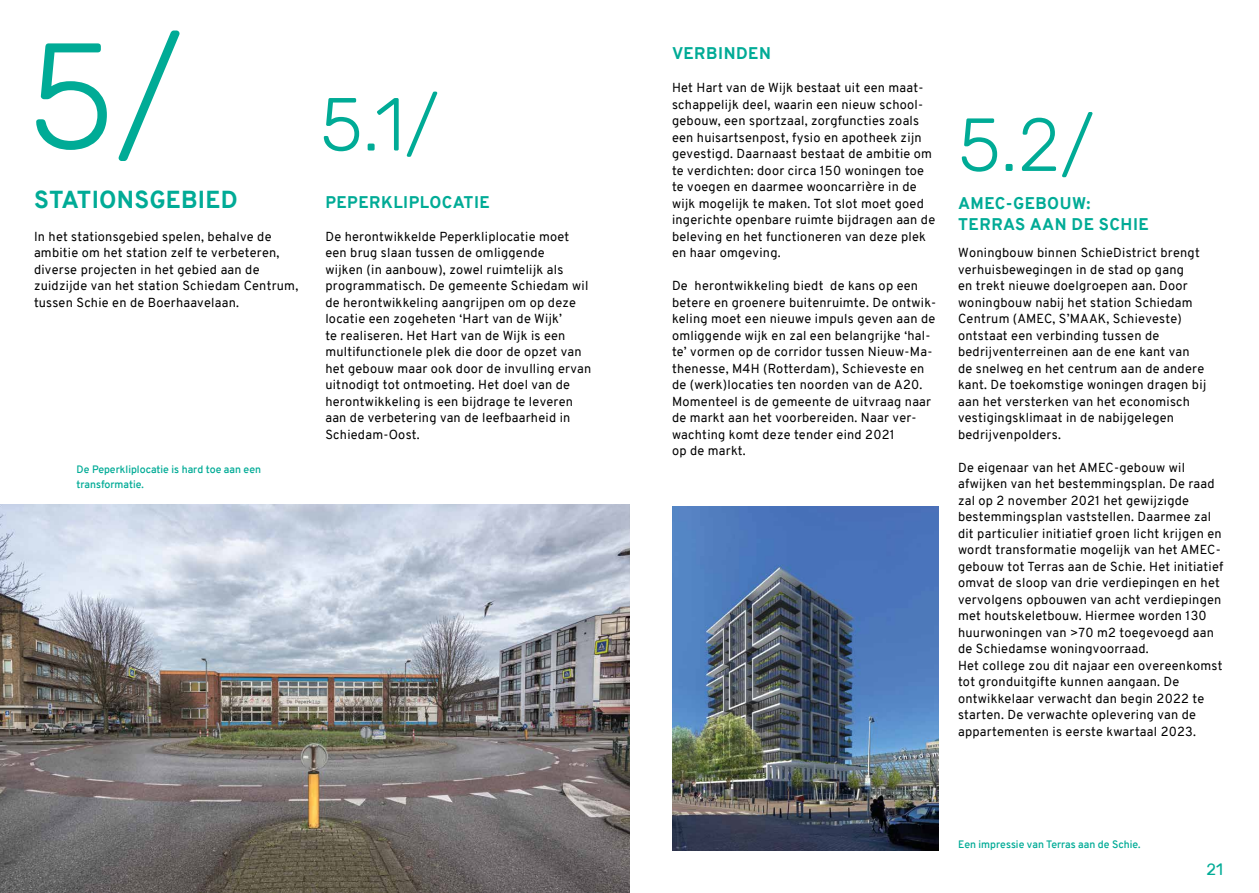
<style>
.page{position:relative;width:1259px;height:893px;background:#fff}
.page>*{position:absolute;margin:0;border:0;box-sizing:border-box;transform-origin:0 0}
.t1{font:300 75px "Rubik";color:#00ab96}
.t2{font:800 24px "Overpass";letter-spacing:.01em;color:#00ab96}
.t3{font:800 16.5px/21px "Overpass";letter-spacing:.03em;color:#00ab96}
.t4{font:16.5px "Rubik";color:#00ab96}
.t5{font:12.75px/16.5px "Overpass";letter-spacing:.02em;color:#000}
.t6{font:600 10.5px/15px "Overpass";color:#00ab96}
.s1{font-size:150px}
</style>
<div class="page">
<img style="left:0;top:505px;width:629px;height:388px">
<img style="left:672px;top:506px;width:267px;height:344px">
<h1 class="t1" style="left:29px;top:83px;width:412px"><span class="s1">5/</span> 5.1/</h1>
<h2 class="t2" style="left:34px;top:182px;width:205px">STATIONSGEBIED</h2>
<p class="t5" style="left:34px;top:228px;width:266px">In het stationsgebied spelen, behalve de ambitie om het station zelf te verbeteren, diverse projecten in het gebied aan de zuidzijde van het station Schiedam Centrum, tussen Schie en de Boerhaavelaan.</p>
<p class="t6" style="left:77px;top:462px;width:186px">De Peperkliplocatie is hard toe aan een transformatie.</p>
<p class="t3" style="left:325px;top:191px;width:166px">PEPERKLIPLOCATIE</p>
<p class="t5" style="left:325px;top:228px;width:267px">De herontwikkelde Peperkliplocatie moet een brug slaan tussen de omliggende<br>wijken (in aanbouw), zowel ruimtelijk als programmatisch. De gemeente Schiedam wil de herontwikkeling aangrijpen om op deze locatie een zogeheten ‘Hart van de Wijk’<br>te realiseren. Het Hart van de Wijk is een multifunctionele plek die door de opzet van het gebouw maar ook door de invulling ervan uitnodigt tot ontmoeting. Het doel van de herontwikkeling is een bijdrage te leveren aan de verbetering van de leefbaarheid in Schiedam-Oost.</p>
<p class="t3" style="left:672px;top:43px;width:100px">VERBINDEN</p>
<p class="t5" style="left:672px;top:79px;width:265px">Het Hart van de Wijk bestaat uit een maat&shy;schappelijk deel, waarin een nieuw school&shy;gebouw, een sportzaal, zorgfuncties zoals een huisartsenpost, fysio en apotheek zijn gevestigd. Daarnaast bestaat de ambitie om te verdichten: door circa 150 woningen toe te voegen en daarmee wooncarrière in de wijk mogelijk te maken. Tot slot moet goed ingerichte openbare ruimte bijdragen aan de beleving en het functioneren van deze plek en haar omgeving.</p>
<p class="t5" style="left:672px;top:277px;width:266px">De herontwikkeling biedt de kans op een betere en groenere buitenruimte. De ontwik&shy;keling moet een nieuwe impuls geven aan de omliggende wijk en zal een belangrijke ‘hal&shy;te’ vormen op de corridor tussen Nieuw-Ma&shy;thenesse, M4H (Rotterdam), Schieveste en de (werk)locaties ten noorden van de A20.<br>Momenteel is de gemeente de uitvraag naar de markt aan het voorbereiden. Naar ver&shy;wachting komt deze tender eind 2021<br>op de markt.</p>
<h1 class="t1" style="left:958px;top:103px;width:138px">5.2/</h1>
<p class="t3" style="left:958px;top:193px;width:192px">AMEC-GEBOUW:<br>TERRAS AAN DE SCHIE</p>
<p class="t5" style="left:958px;top:244px;width:250px">Woningbouw binnen SchieDistrict brengt verhuisbewegingen in de stad op gang<br>en trekt nieuwe doelgroepen aan. Door woningbouw nabij het station Schiedam Centrum (AMEC, S’MAAK, Schieveste) ontstaat een verbinding tussen de bedrijventerreinen aan de ene kant van de snelweg en het centrum aan de andere kant. De toekomstige woningen dragen bij aan het versterken van het economisch vestigingsklimaat in de nabijgelegen bedrijvenpolders.</p>
<p class="t5" style="left:958px;top:459px;width:267px">De eigenaar van het AMEC-gebouw wil afwijken van het bestemmingsplan. De raad zal op 2 november 2021 het gewijzigde bestemmingsplan vaststellen. Daarmee zal dit particulier initiatief groen licht krijgen en wordt transformatie mogelijk van het AMEC&shy;gebouw tot Terras aan de Schie. Het initiatief omvat de sloop van drie verdiepingen en het vervolgens opbouwen van acht verdiepingen met houtskeletbouw. Hiermee worden 130 huurwoningen van &gt;70 m2 toegevoegd aan de Schiedamse woningvoorraad.<br>Het college zou dit najaar een overeenkomst tot gronduitgifte kunnen aangaan. De ontwikkelaar verwacht dan begin 2022 te starten. De verwachte oplevering van de appartementen is eerste kwartaal 2023.</p>
<p class="t6" style="left:958px;top:836px;width:184px">Een impressie van Terras aan de Schie.</p>
<p class="t4" style="left:1206px;top:860px;width:18px">21</p>
</div>
